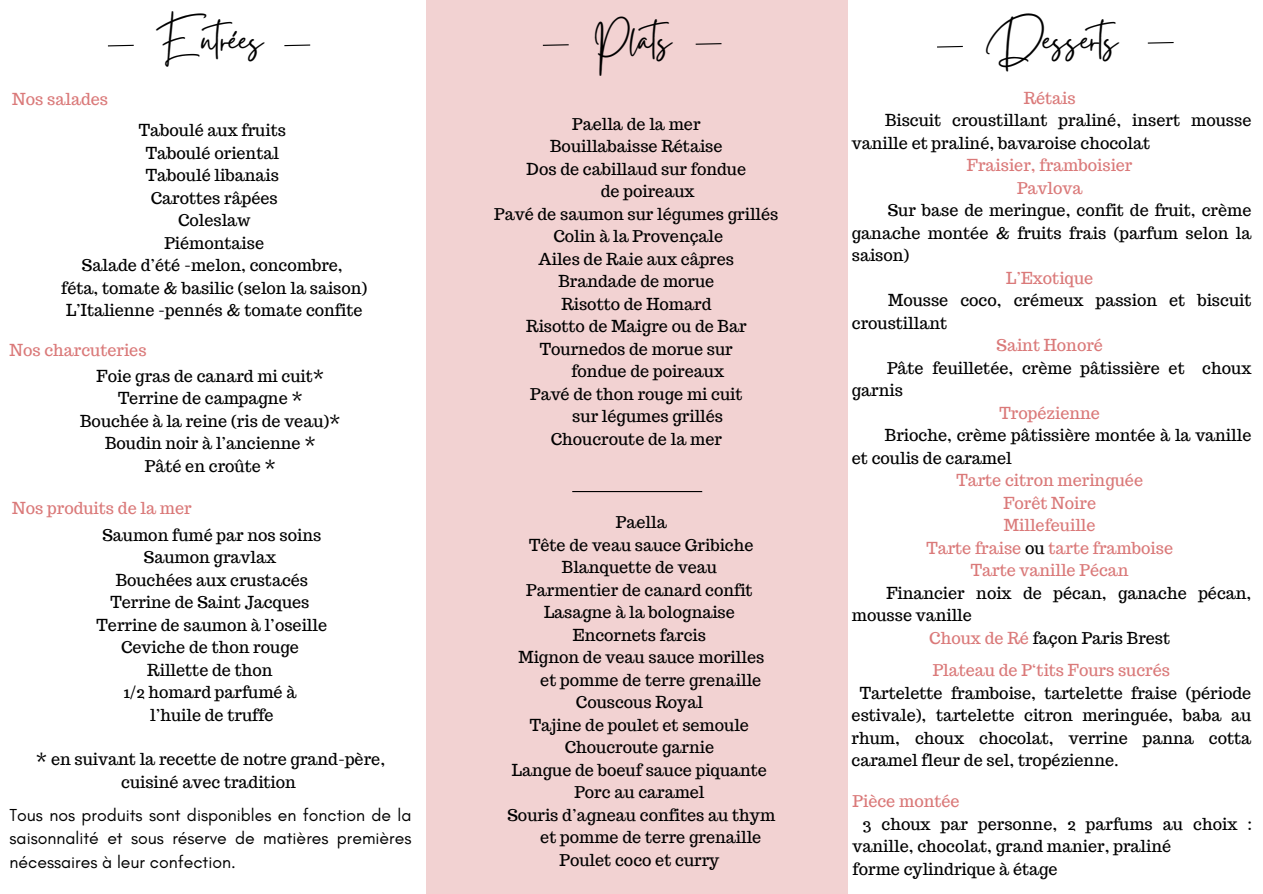
<style>
.page{position:relative;width:1263px;height:894px;background:#fff}
.page>*{position:absolute;margin:0;border:0;box-sizing:border-box;transform-origin:0 0}
.t1{font:47.4px "Gistesy";color:#000}
.t2{font:17.7px/23.7px "Glacial Indifference";color:#000;text-align:justify}
.t3{font:16.2px/22.5px "Trocchi";color:#000}
.t4{font:16.2px "Trocchi";color:#da7979}
.s1{color:#000}
.s2{color:#da7979}
</style>
<div class="page">
<div style="left:426px;top:0;width:422px;height:893px;background:#f2d2d2"></div>
<hr style="left:572px;top:491px;width:130px;height:1px;background:#000">
<svg style="left:107px;top:44px;width:27px;height:3px"></svg>
<svg style="left:284px;top:44px;width:27px;height:3px"></svg>
<svg style="left:695px;top:43px;width:27px;height:2px"></svg>
<svg style="left:542px;top:44px;width:27px;height:2px"></svg>
<svg style="left:1147px;top:42px;width:27px;height:2px"></svg>
<svg style="left:937px;top:45px;width:26px;height:3px"></svg>
<p class="t1" style="left:158px;top:7px;width:106px">Entrées</p>
<p class="t1" style="left:593px;top:7px;width:91px">Plats</p>
<p class="t1" style="left:987px;top:7px;width:143px">Desserts</p>
<p class="t4" style="left:12px;top:88px;width:97px">Nos salades</p>
<p class="t3" style="left:139px;top:119px;width:148px">Taboulé aux fruits</p>
<p class="t3" style="left:146px;top:141px;width:135px">Taboulé oriental</p>
<p class="t3" style="left:146px;top:164px;width:134px">Taboulé libanais</p>
<p class="t3" style="left:151px;top:186px;width:128px">Carottes râpées</p>
<p class="t3" style="left:178px;top:209px;width:74px">Coleslaw</p>
<p class="t3" style="left:164px;top:231px;width:101px">Piémontaise</p>
<p class="t3" style="left:82px;top:254px;width:262px">Salade d’été -melon, concombre,</p>
<p class="t3" style="left:61px;top:276px;width:308px">féta, tomate &amp; basilic (selon la saison)</p>
<p class="t3" style="left:66px;top:299px;width:298px">L’Italienne -pennés &amp; tomate confite</p>
<p class="t4" style="left:10px;top:339px;width:139px">Nos charcuteries</p>
<p class="t3" style="left:97px;top:364px;width:229px">Foie gras de canard mi cuit*</p>
<p class="t3" style="left:118px;top:387px;width:187px">Terrine de campagne *</p>
<p class="t3" style="left:80px;top:409px;width:262px">Bouchée à la reine (ris de veau)*</p>
<p class="t3" style="left:105px;top:432px;width:212px">Boudin noir à l’ancienne *</p>
<p class="t3" style="left:145px;top:454px;width:133px">Pâté en croûte *</p>
<p class="t4" style="left:12px;top:498px;width:181px">Nos produits de la mer</p>
<p class="t3" style="left:102px;top:523px;width:220px">Saumon fumé par nos soins</p>
<p class="t3" style="left:144px;top:545px;width:134px">Saumon gravlax</p>
<p class="t3" style="left:116px;top:568px;width:194px">Bouchées aux crustacés</p>
<p class="t3" style="left:110px;top:590px;width:201px">Terrine de Saint Jacques</p>
<p class="t3" style="left:97px;top:613px;width:232px">Terrine de saumon à l’oseille</p>
<p class="t3" style="left:121px;top:635px;width:179px">Ceviche de thon rouge</p>
<p class="t3" style="left:147px;top:658px;width:127px">Rillette de thon</p>
<p class="t3" style="left:123px;top:680px;width:174px">1/2 homard parfumé à</p>
<p class="t3" style="left:150px;top:703px;width:125px">l’huile de truffe</p>
<p class="t3" style="left:36px;top:748px;width:351px;text-align:center">* en suivant la recette de notre grand-père, cuisiné avec tradition</p>
<p class="t2" style="left:10px;top:802px;width:403px">Tous nos produits sont disponibles en fonction de la saisonnalité et sous réserve de matières premières nécessaires à leur confection.</p>
<p class="t3" style="left:572px;top:112px;width:130px">Paella de la mer</p>
<p class="t3" style="left:550px;top:135px;width:174px">Bouillabaisse Rétaise</p>
<p class="t3" style="left:527px;top:157px;width:221px">Dos de cabillaud sur fondue</p>
<p class="t3" style="left:601px;top:180px;width:95px">de poireaux</p>
<p class="t3" style="left:494px;top:202px;width:286px">Pavé de saumon sur légumes grillés</p>
<p class="t3" style="left:553px;top:225px;width:171px">Colin à la Provençale</p>
<p class="t3" style="left:539px;top:247px;width:197px">Ailes de Raie aux câpres</p>
<p class="t3" style="left:558px;top:270px;width:157px">Brandade de morue</p>
<h1 class="t3" style="left:561px;top:292px;width:152px">Risotto de Homard</h1>
<h1 class="t3" style="left:526px;top:315px;width:222px">Risotto de Maigre ou de Bar</h1>
<h1 class="t3" style="left:540px;top:337px;width:194px">Tournedos de morue sur</h1>
<p class="t3" style="left:571px;top:360px;width:154px">fondue de poireaux</p>
<p class="t3" style="left:530px;top:382px;width:214px">Pavé de thon rouge mi cuit</p>
<p class="t3" style="left:572px;top:405px;width:152px">sur légumes grillés</p>
<p class="t3" style="left:551px;top:427px;width:173px">Choucroute de la mer</p>
<p class="t3" style="left:616px;top:510px;width:52px">Paella</p>
<p class="t3" style="left:529px;top:533px;width:226px">Tête de veau sauce Gribiche</p>
<p class="t3" style="left:562px;top:555px;width:156px">Blanquette de veau</p>
<p class="t3" style="left:526px;top:578px;width:228px">Parmentier de canard confit</p>
<p class="t3" style="left:544px;top:600px;width:192px">Lasagne à la bolognaise</p>
<p class="t3" style="left:573px;top:623px;width:134px">Encornets farcis</p>
<p class="t3" style="left:518px;top:645px;width:247px">Mignon de veau sauce morilles</p>
<p class="t3" style="left:540px;top:668px;width:223px">et pomme de terre grenaille</p>
<p class="t3" style="left:576px;top:690px;width:129px">Couscous Royal</p>
<p class="t3" style="left:530px;top:713px;width:221px">Tajine de poulet et semoule</p>
<p class="t3" style="left:565px;top:735px;width:151px">Choucroute garnie</p>
<p class="t3" style="left:512px;top:758px;width:257px">Langue de boeuf sauce piquante</p>
<p class="t3" style="left:574px;top:780px;width:132px">Porc au caramel</p>
<p class="t3" style="left:507px;top:803px;width:269px">Souris d’agneau confites au thym</p>
<p class="t3" style="left:540px;top:825px;width:223px">et pomme de terre grenaille</p>
<p class="t3" style="left:560px;top:848px;width:161px">Poulet coco et curry</p>
<p class="t4" style="left:1024px;top:87px;width:54px">Rétais</p>
<p class="t3" style="left:852px;top:109px;width:401px;text-indent:33px">Biscuit croustillant praliné, insert mousse vanille et praliné, bavaroise chocolat</p>
<p class="t4" style="left:967px;top:154px;width:167px">Fraisier, framboisier</p>
<p class="t4" style="left:1017px;top:177px;width:67px">Pavlova</p>
<p class="t3" style="left:852px;top:199px;width:401px;text-align:justify;text-indent:36px">Sur base de meringue, confit de fruit, crème ganache montée &amp; fruits frais (parfum selon la saison)</p>
<p class="t4" style="left:1006px;top:267px;width:88px">L’Exotique</p>
<p class="t3" style="left:852px;top:289px;width:401px;text-indent:36px">Mousse coco, crémeux passion et biscuit croustillant</p>
<p class="t4" style="left:996px;top:334px;width:108px">Saint Honoré</p>
<p class="t3" style="left:852px;top:356px;width:401px;text-indent:35px">Pâte feuilletée, crème pâtissière et choux garnis</p>
<p class="t4" style="left:999px;top:402px;width:102px">Tropézienne</p>
<p class="t3" style="left:852px;top:424px;width:401px;text-indent:33px">Brioche, crème pâtissière montée à la vanille et coulis de caramel</p>
<p class="t4" style="left:956px;top:469px;width:188px">Tarte citron meringuée</p>
<p class="t4" style="left:1003px;top:492px;width:94px">Forêt Noire</p>
<p class="t4" style="left:1004px;top:514px;width:93px">Millefeuille</p>
<p class="t4" style="left:926px;top:537px;width:248px">Tarte fraise <span class="s1">ou</span> tarte framboise</p>
<p class="t4" style="left:971px;top:559px;width:159px">Tarte vanille Pécan</p>
<p class="t3" style="left:852px;top:581px;width:401px;text-indent:34px">Financier noix de pécan, ganache pécan, mousse vanille</p>
<p class="t3" style="left:929px;top:626px;width:242px"><span class="s2">Choux de Ré</span> façon Paris Brest</p>
<p class="t4" style="left:933px;top:659px;width:239px">Plateau de P‘tits Fours sucrés</p>
<p class="t3" style="left:852px;top:681px;width:401px;text-align:justify;text-indent:8px">Tartelette framboise, tartelette fraise (période estivale), tartelette citron meringuée, baba au rhum, choux chocolat, verrine panna cotta caramel fleur de sel, tropézienne.</p>
<p class="t4" style="left:853px;top:790px;width:108px">Pièce montée</p>
<p class="t3" style="left:853px;top:812px;width:401px;text-indent:10px">3 choux par personne, 2 parfums au choix : vanille, chocolat, grand manier, praliné</p>
<p class="t3" style="left:853px;top:857px;width:206px">forme cylindrique à étage</p>
</div>
